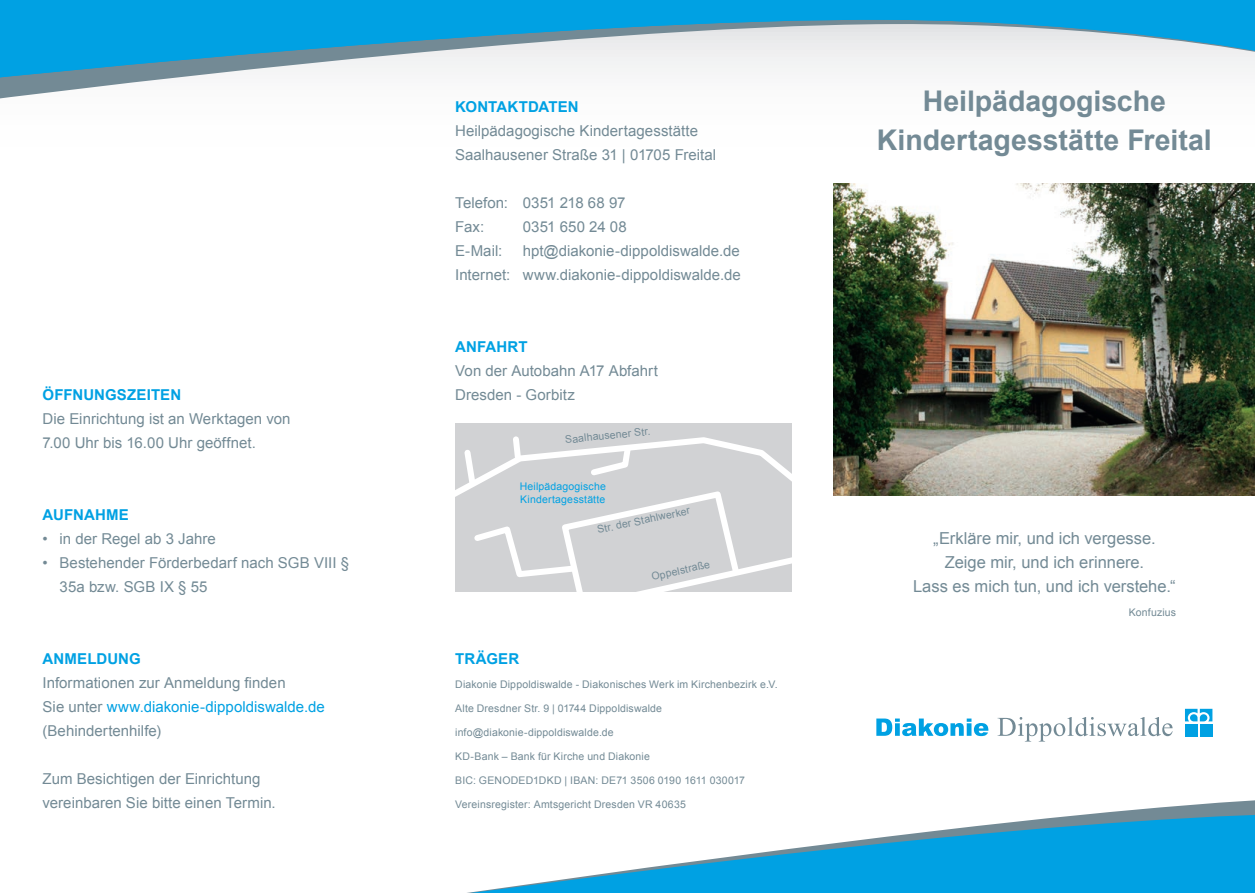
<style>
.page{position:relative;width:1255px;height:893px;background:#fff}
.page>*{position:absolute;margin:0;border:0;box-sizing:border-box;transform-origin:0 0}
.t1{font:700 28.5px/39px "Arial";color:#738a95;text-align:center}
.t2{font:16.5px/24px "Arial";color:#738a95;text-align:center}
.t3{font:15px/24px "Arial";color:#738a95}
.t4{font:700 15px "Arial";letter-spacing:.005em;color:#00a1e3}
.t5{font:10.5px "Arial";letter-spacing:.015em;color:#738a95}
.t6{font:10.5px/13.5px "Arial";letter-spacing:.015em;color:#00a1e3}
.s1{color:#00a1e3}
</style>
<div class="page">
<img style="left:833px;top:184px;width:421px;height:312px">
<svg style="left:1081px;top:800px;width:173px;height:15px"></svg>
<svg style="left:467px;top:815px;width:787px;height:78px;fill:#00a1e3"></svg>
<div style="left:455px;top:423px;width:336px;height:168px;background:#d1d2d4"></div>
<svg style="left:455px;top:433px;width:337px;height:159px"></svg>
<svg style="left:0;top:78px;width:173px;height:21px;fill:#f3f4f5"></svg>
<svg style="left:0;top:0;width:1254px;height:78px"></svg>
<svg style="left:1185px;top:709px;width:27px;height:12px"></svg>
<div style="left:1184px;top:724px;width:13px;height:12px;background:#00a1e3"></div>
<div style="left:1199px;top:724px;width:13px;height:12px;background:#00a1e3"></div>
<svg style="left:876px;top:718px;width:112px;height:18px"></svg>
<svg style="left:997px;top:717px;width:175px;height:25px"></svg>
<p class="t4" style="left:43px;top:385px;width:140px">ÖFFNUNGSZEITEN</p>
<p class="t3" style="left:43px;top:407px;width:249px">Die Einrichtung ist an Werktagen von<br>7.00 Uhr bis 16.00 Uhr geöffnet.</p>
<p class="t4" style="left:43px;top:505px;width:88px">AUFNAHME</p>
<p class="t3" style="left:43px;top:527px;width:175px">• in der Regel ab 3 Jahre</p>
<p class="t3" style="left:60px;top:551px;width:291px;text-indent:-17px">• Bestehender Förderbedarf nach SGB VIII §<br>35a bzw. SGB IX § 55</p>
<p class="t4" style="left:43px;top:649px;width:100px">ANMELDUNG</p>
<p class="t3" style="left:43px;top:671px;width:284px">Informationen zur Anmeldung finden<br>Sie unter <span class="s1">www.diakonie-dippoldiswalde.de </span>(Behindertenhilfe)</p>
<p class="t3" style="left:43px;top:767px;width:235px">Zum Besichtigen der Einrichtung vereinbaren Sie bitte einen Termin.</p>
<p class="t4" style="left:455px;top:97px;width:125px">KONTAKTDATEN</p>
<p class="t3" style="left:455px;top:119px;width:262px">Heilpädagogische Kindertagesstätte<br>Saalhausener Straße 31 | 01705 Freital</p>
<p class="t3" style="left:455px;top:191px;width:172px">Telefon: 0351 218 68 97<br>Fax:</p>
<p class="t3" style="left:522px;top:215px;width:106px">0351 650 24 08</p>
<p class="t3" style="left:455px;top:239px;width:287px;text-align:right">hpt@diakonie-dippoldiswalde.de<br>Internet: www.diakonie-dippoldiswalde.de</p>
<p class="t3" style="left:455px;top:239px;width:49px">E-Mail:</p>
<p class="t4" style="left:455px;top:337px;width:74px">ANFAHRT</p>
<p class="t3" style="left:455px;top:359px;width:204px">Von der Autobahn A17 Abfahrt<br>Dresden - Gorbitz</p>
<p class="t5" style="left:564px;top:433px;width:87px;rotate:-6deg">Saalhausener Str.</p>
<p class="t6" style="left:520px;top:479px;width:88px">Heilpädagogische<br>Kindertagesstätte</p>
<p class="t5" style="left:596px;top:523px;width:96px;rotate:-12deg">Str. der Stahlwerker</p>
<p class="t5" style="left:650px;top:570px;width:61px;rotate:-12deg">Oppelstraße</p>
<p class="t4" style="left:455px;top:649px;width:66px">TRÄGER</p>
<p class="t5" style="left:455px;top:677px;width:324px">Diakonie Dippoldiswalde - Diakonisches Werk im Kirchenbezirk e.V.</p>
<p class="t5" style="left:455px;top:701px;width:208px">Alte Dresdner Str. 9 | 01744 Dippoldiswalde</p>
<p class="t5" style="left:455px;top:725px;width:160px">info@diakonie-dippoldiswalde.de</p>
<p class="t5" style="left:455px;top:749px;width:196px">KD-Bank – Bank für Kirche und Diakonie</p>
<p class="t5" style="left:455px;top:773px;width:291px">BIC: GENODED1DKD | IBAN: DE71 3506 0190 1611 030017</p>
<p class="t5" style="left:455px;top:797px;width:232px">Vereinsregister: Amtsgericht Dresden VR 40635</p>
<h1 class="t1" style="left:877px;top:83px;width:336px">Heilpädagogische<br>Kindertagesstätte Freital</h1>
<p class="t2" style="left:913px;top:526px;width:264px">„Erkläre mir, und ich vergesse.<br>Zeige mir, und ich erinnere.<br>Lass es mich tun, und ich verstehe.“</p>
<p class="t5" style="left:1128px;top:605px;width:49px">Konfuzius</p>
</div>
